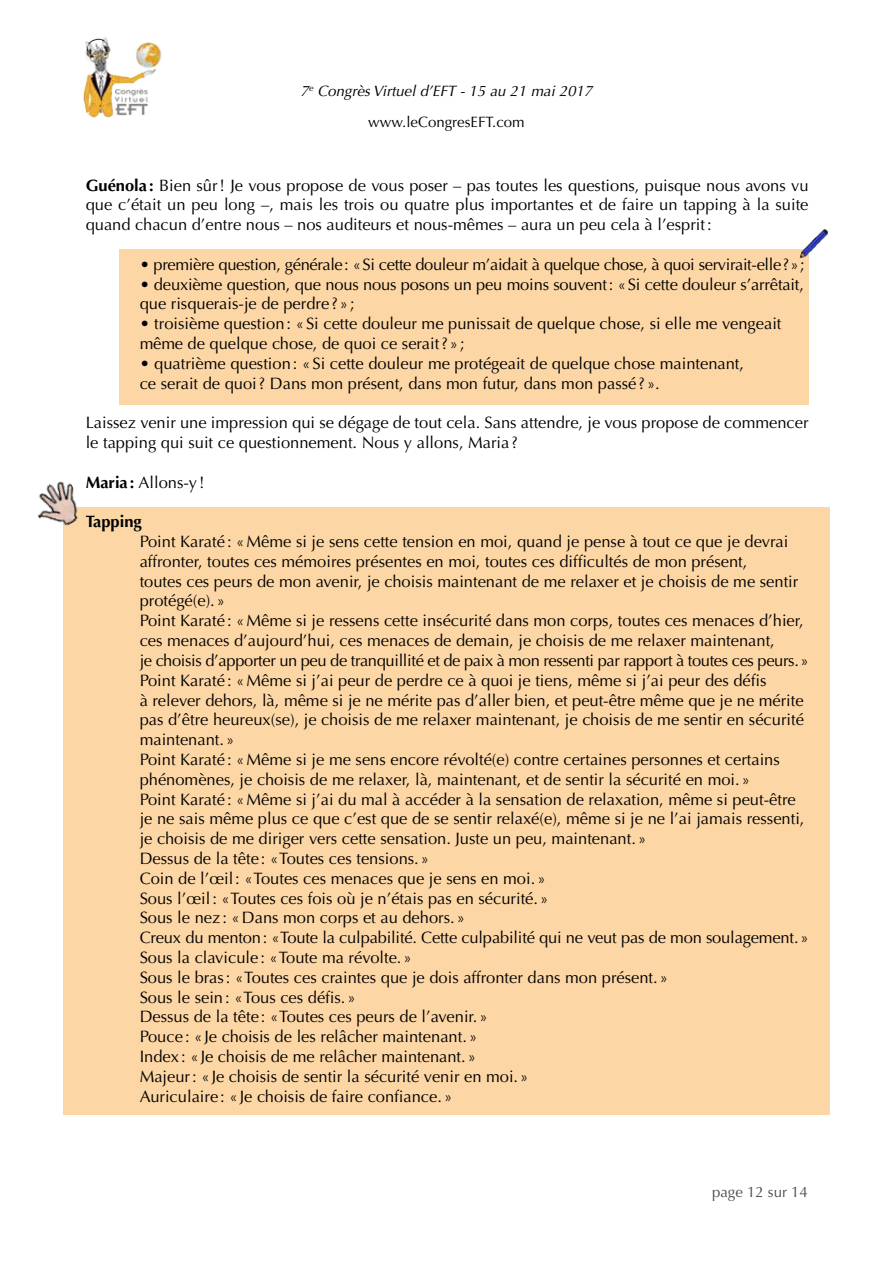
<style>
.page{position:relative;width:893px;height:1263px;background:#fff}
.page>*{position:absolute;margin:0;border:0;box-sizing:border-box;transform-origin:0 0}
.t1{font:16.5px/19.8px "Optima";color:#000}
.t2{font:16.5px "Optima";letter-spacing:-.02em;color:#000}
.t3{font:700 16.5px "Optima";color:#000}
.t4{font:italic 15px/31.5px "Optima";color:#000;text-align:center}
.t5{font:15px "Optima";color:#4b4b4d}
.s1{font-style:normal}
.s2{font-weight:700}
</style>
<div class="page">
<div style="left:119px;top:249px;width:690px;height:156px;background:#fcd6a4"></div>
<div style="left:64px;top:507px;width:766px;height:608px;background:#fcd6a4"></div>
<img style="left:83px;top:37px;width:79px;height:81px">
<img style="left:37px;top:481px;width:41px;height:55px">
<img style="left:799px;top:229px;width:30px;height:30px">
<p class="t4" style="left:301px;top:75px;width:293px">7<sup>e</sup> Congrès Virtuel d’EFT - 15 au 21 mai 2017 <span class="s1">www.leCongresEFT.com</span></p>
<p class="t1" style="left:86px;top:175px;width:724px;text-align:justify"><span class="s2">Guénola:</span> Bien sûr! Je vous propose de vous poser – pas toutes les questions, puisque nous avons vu que c’était un peu long –, mais les trois ou quatre plus importantes et de faire un tapping à la suite quand chacun d’entre nous – nos auditeurs et nous-mêmes – aura un peu cela à l’esprit:</p>
<p class="t2" style="left:140px;top:255px;width:667px">• première question, générale: «Si cette douleur m’aidait à quelque chose, à quoi servirait-elle?»;</p>
<p class="t1" style="left:140px;top:274px;width:666px">• deuxième question, que nous nous posons un peu moins souvent: «Si cette douleur s’arrêtait, que risquerais-je de perdre ?» ;</p>
<p class="t1" style="left:140px;top:314px;width:643px">• troisième question: « Si cette douleur me punissait de quelque chose, si elle me vengeait même de quelque chose, de quoi ce serait?»;</p>
<p class="t1" style="left:140px;top:354px;width:606px">• quatrième question: « Si cette douleur me protégeait de quelque chose maintenant, ce serait de quoi? Dans mon présent, dans mon futur, dans mon passé?».</p>
<p class="t1" style="left:86px;top:413px;width:724px">Laissez venir une impression qui se dégage de tout cela. Sans attendre, je vous propose de commencer le tapping qui suit ce questionnement. Nous y allons, Maria ?</p>
<p class="t1" style="left:86px;top:472px;width:121px"><span class="s2">Maria :</span> Allons-y !</p>
<p class="t3" style="left:86px;top:512px;width:58px">Tapping</p>
<p class="t1" style="left:140px;top:532px;width:670px">Point Karaté: «Même si je sens cette tension en moi, quand je pense à tout ce que je devrai affronter, toutes ces mémoires présentes en moi, toutes ces difficultés de mon présent,<br>toutes ces peurs de mon avenir, je choisis maintenant de me relaxer et je choisis de me sentir protégé(e). »<br>Point Karaté: «Même si je ressens cette insécurité dans mon corps, toutes ces menaces d’hier, ces menaces d’aujourd’hui, ces menaces de demain, je choisis de me relaxer maintenant,<br>je choisis d’apporter un peu de tranquillité et de paix à mon ressenti par rapport à toutes ces peurs.» Point Karaté: «Même si j’ai peur de perdre ce à quoi je tiens, même si j’ai peur des défis<br>à relever dehors, là, même si je ne mérite pas d’aller bien, et peut-être même que je ne mérite pas d’être heureux(se), je choisis de me relaxer maintenant, je choisis de me sentir en sécurité maintenant.»<br>Point Karaté: «Même si je me sens encore révolté(e) contre certaines personnes et certains phénomènes, je choisis de me relaxer, là, maintenant, et de sentir la sécurité en moi.»<br>Point Karaté: «Même si j’ai du mal à accéder à la sensation de relaxation, même si peut-être je ne sais même plus ce que c’est que de se sentir relaxé(e), même si je ne l’ai jamais ressenti, je choisis de me diriger vers cette sensation. Juste un peu, maintenant.»<br>Dessus de la tête : «Toutes ces tensions.»<br>Coin de l’œil: «Toutes ces menaces que je sens en moi.»<br>Sous l’œil: «Toutes ces fois où je n’étais pas en sécurité.»<br>Sous le nez: «Dans mon corps et au dehors. »<br>Creux du menton: «Toute la culpabilité. Cette culpabilité qui ne veut pas de mon soulagement.» Sous la clavicule: «Toute ma révolte.»<br>Sous le bras: «Toutes ces craintes que je dois affronter dans mon présent.»<br>Sous le sein: «Tous ces défis.»<br>Dessus de la tête : «Toutes ces peurs de l’avenir.»<br>Pouce: « Je choisis de les relâcher maintenant.»<br>Index: «Je choisis de me relâcher maintenant.»<br>Majeur: «Je choisis de sentir la sécurité venir en moi.»<br>Auriculaire: « Je choisis de faire confiance.»</p>
<p class="t5" style="left:712px;top:1183px;width:97px">page 12 sur 14</p>
</div>
